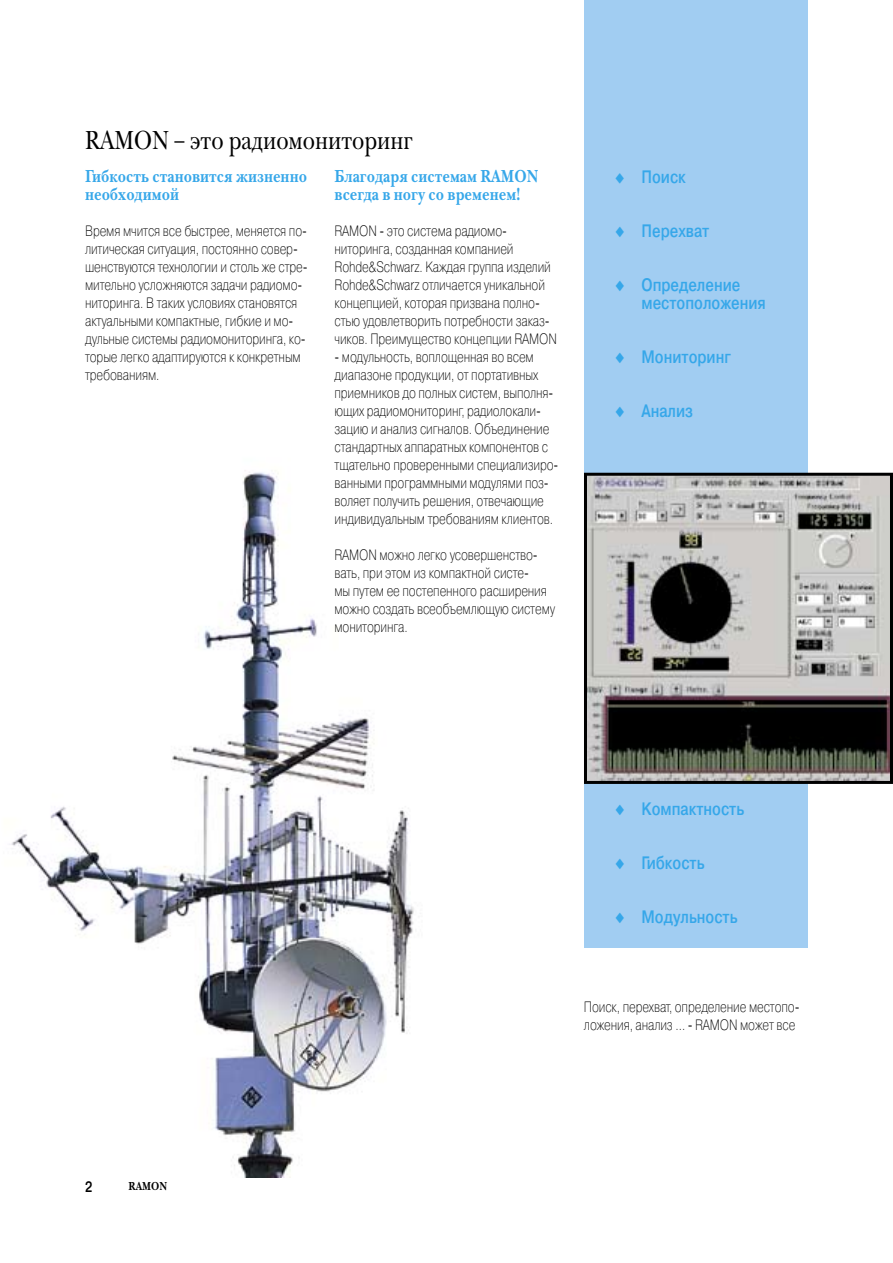
<style>
.page{position:relative;width:893px;height:1263px;background:#fff}
.page>*{position:absolute;margin:0;border:0;box-sizing:border-box;transform-origin:0 0}
.t1{font:27px "New Baskerville C";color:#000;scale:.8 1}
.t2{font:700 18px/18px "Pragmatica Light C";color:#36a7e9;scale:.8 1}
.t3{font:700 18px/18px "New Baskerville C";color:#36a7e9;scale:.8 1}
.t4{font:15px/18px "Pragmatica Light C";letter-spacing:-.01em;color:#000;scale:.8 1}
.t5{font:700 15px "Pragmatica Light C";color:#000;scale:.8 1}
.t6{font:700 12px "New Baskerville C";color:#000;scale:.8 1}
</style>
<div class="page">
<div style="left:584px;top:0;width:224px;height:948px;background:#a1cdf2"></div>
<img style="left:11px;top:470px;width:403px;height:708px">
<img style="left:588px;top:477px;width:301px;height:303px">
<div style="left:584px;top:473px;width:309px;height:311px;border:3px solid #000"></div>
<h1 class="t1" style="left:85px;top:124px;width:411px">RAMON – это радиомониторинг</h1>
<p class="t3" style="left:85px;top:168px;width:279px">Гибкость становится жизненно необходимой</p>
<p class="t4" style="left:85px;top:222px;width:280px">Время мчится все быстрее, меняется по&shy;литическая ситуация, постоянно совер&shy;шенствуются технологии и столь же стре&shy;мительно усложняются задачи радиомо&shy;ниторинга. В таких условиях становятся актуальными компактные, гибкие и мо&shy;дульные системы радиомониторинга, ко&shy;торые легко адаптируются к конкретным требованиям.</p>
<p class="t3" style="left:334px;top:168px;width:256px">Благодаря системам RAMON всегда в ногу со временем!</p>
<p class="t4" style="left:334px;top:222px;width:279px">RAMON - это система радиомо&shy;ниторинга, созданная компанией Rohde&amp;Schwarz. Каждая группа изделий Rohde&amp;Schwarz отличается уникальной концепцией, которая призвана полно&shy;стью удовлетворить потребности заказ&shy;чиков. Преимущество концепции RAMON</p>
<p class="t4" style="left:334px;top:348px;width:281px">- модульность, воплощенная во всем диапазоне продукции, от портативных приемников до полных систем, выполня&shy;ющих радиомониторинг, радиолокали&shy;зацию и анализ сигналов. Объединение стандартных аппаратных компонентов с тщательно проверенными специализиро&shy;ванными программными модулями поз&shy;воляет получить решения, отвечающие индивидуальным требованиям клиентов.</p>
<p class="t4" style="left:334px;top:546px;width:277px">RAMON можно легко усовершенство&shy;вать, при этом из компактной систе-<br>мы путем ее постепенного расширения можно создать всеобъемлющую систему мониторинга.</p>
<p class="t2" style="left:613px;top:168px;width:93px">♦ Поиск</p>
<p class="t2" style="left:613px;top:222px;width:122px">♦ Перехват</p>
<p class="t2" style="left:641px;top:276px;width:157px;text-indent:-28px">♦ Определение местоположения</p>
<p class="t2" style="left:613px;top:348px;width:149px">♦ Мониторинг</p>
<p class="t2" style="left:613px;top:402px;width:102px">♦ Анализ</p>
<p class="t5" style="left:85px;top:1178px;width:10px">2</p>
<p class="t6" style="left:129px;top:1179px;width:50px">RAMON</p>
<p class="t2" style="left:613px;top:800px;width:166px">♦ Компактность</p>
<p class="t2" style="left:613px;top:854px;width:116px">♦ Гибкость</p>
<p class="t2" style="left:613px;top:908px;width:157px">♦ Модульность</p>
<p class="t4" style="left:584px;top:998px;width:271px">Поиск, перехват, определение местопо&shy;ложения, анализ … - RAMON может все</p>
</div>
